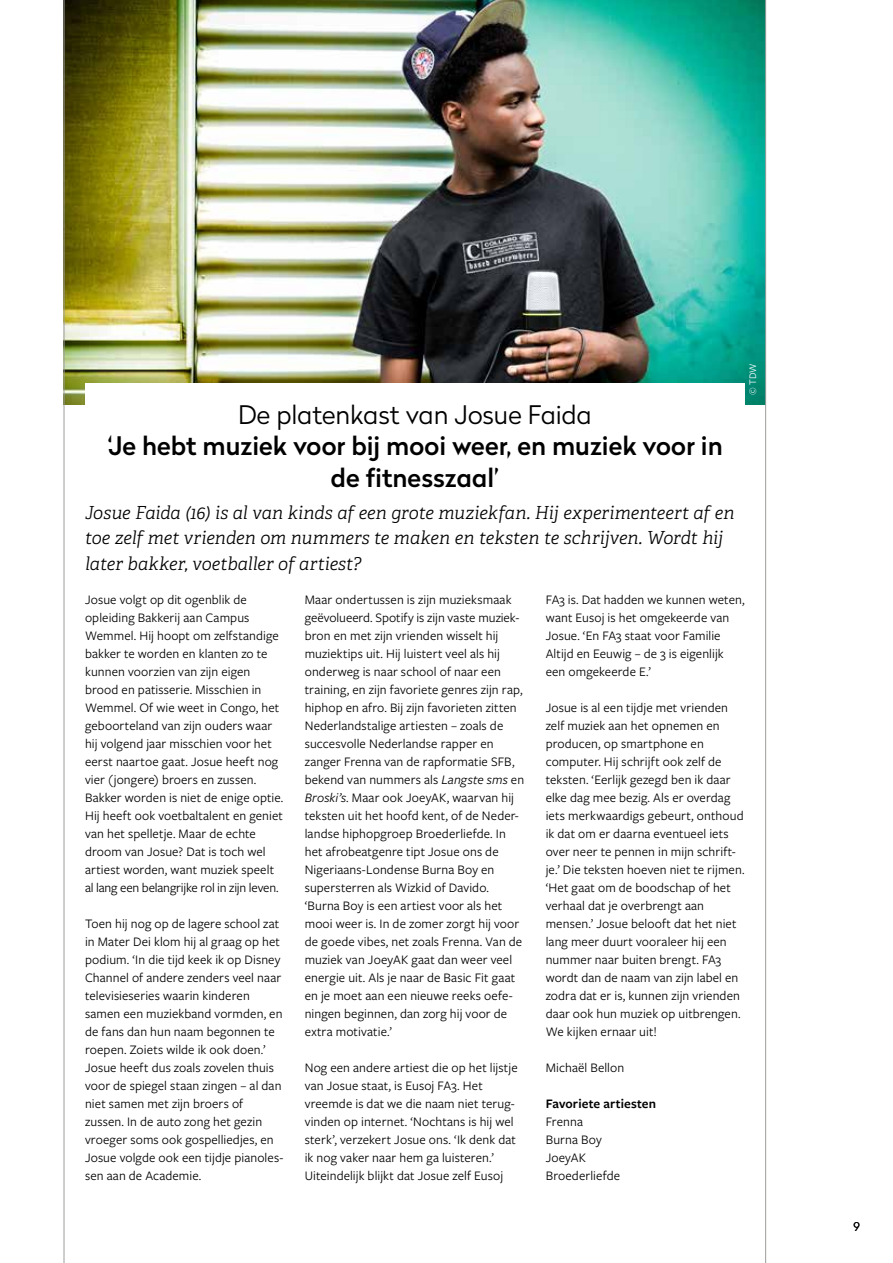
<style>
.page{position:relative;width:893px;height:1263px;background:#fff}
.page>*{position:absolute;margin:0;border:0;box-sizing:border-box;transform-origin:0 0}
.t1{font:500 25.5px/31.5px "Radikal";color:#000;text-align:center}
.t2{font:300 25.5px "Radikal";color:#000}
.t3{font:italic 300 18px/25.5px "Adelle";color:#000}
.t4{font:13.5px/18px "Freight Sans Pro";letter-spacing:.01em;color:#000}
.t5{font:600 13.5px "Freight Sans Pro";letter-spacing:.005em;color:#000}
.t6{font:300 12px "Radikal";color:#000}
.t7{font:10.5px "Freight Sans Pro";color:#fff}
.s1{font-style:italic}
</style>
<div class="page">
<img style="left:65px;top:0;width:700px;height:405px">
<div style="left:85px;top:383px;width:660px;height:136px;background:#fff"></div>
<hr style="left:64px;top:0;width:1px;height:1263px;background:#9d9d9c">
<hr style="left:765px;top:0;width:1px;height:1263px;background:#9d9d9c">
<p class="t7" style="left:746px;top:395px;width:33px;rotate:-90deg">© TDW</p>
<h1 class="t2" style="left:238px;top:397px;width:355px">De platenkast van Josue Faida</h1>
<h1 class="t1" style="left:107px;top:430px;width:617px">‘Je hebt muziek voor bij mooi weer, en muziek voor in de fitnesszaal’</h1>
<h2 class="t3" style="left:85px;top:500px;width:651px">Josue Faida (16) is al van kinds af een grote muziekfan. Hij experimenteert af en toe zelf met vrienden om nummers te maken en teksten te schrijven. Wordt hij later bakker, voetballer of artiest?</h2>
<p class="t4" style="left:305px;top:590px;width:221px">Maar ondertussen is zijn muzieksmaak geëvolueerd. Spotify is zijn vaste muziek&shy;bron en met zijn vrienden wisselt hij muziektips uit. Hij luistert veel als hij onderweg is naar school of naar een training, en zijn favoriete genres zijn rap, hiphop en afro. Bij zijn favorieten zitten Nederlandstalige artiesten – zoals de succesvolle Nederlandse rapper en zanger Frenna van de rapformatie SFB, bekend van nummers als <span class="s1">Langste sms</span> en <span class="s1">Broski’s</span>. Maar ook JoeyAK, waarvan hij teksten uit het hoofd kent, of de Neder&shy;landse hiphopgroep Broederliefde. In het afrobeatgenre tipt Josue ons de Nigeriaans-Londense Burna Boy en supersterren als Wizkid of Davido. ‘Burna Boy is een artiest voor als het mooi weer is. In de zomer zorgt hij voor de goede vibes, net zoals Frenna. Van de muziek van JoeyAK gaat dan weer veel energie uit. Als je naar de Basic Fit gaat en je moet aan een nieuwe reeks oefe&shy;ningen beginnen, dan zorg hij voor de extra motivatie.’</p>
<p class="t4" style="left:305px;top:1058px;width:214px">Nog een andere artiest die op het lijstje van Josue staat, is Eusoj FA3. Het vreemde is dat we die naam niet terug&shy;vinden op internet. ‘Nochtans is hij wel sterk’, verzekert Josue ons. ‘Ik denk dat ik nog vaker naar hem ga luisteren.’ Uiteindelijk blijkt dat Josue zelf Eusoj</p>
<p class="t4" style="left:546px;top:590px;width:200px">FA3 is. Dat hadden we kunnen weten, want Eusoj is het omgekeerde van<br>Josue. ‘En FA3 staat voor Familie<br>Altijd en Eeuwig – de 3 is eigenlijk een omgekeerde E.’</p>
<p class="t4" style="left:546px;top:698px;width:200px">Josue is al een tijdje met vrienden zelf muziek aan het opnemen en producen, op smartphone en computer. Hij schrijft ook zelf de teksten. ‘Eerlijk gezegd ben ik daar elke dag mee bezig. Als er overdag iets merkwaardigs gebeurt, onthoud ik dat om er daarna eventueel iets over neer te pennen in mijn schrift&shy;je.’ Die teksten hoeven niet te rijmen. ‘Het gaat om de boodschap of het verhaal dat je overbrengt aan mensen.’ Josue belooft dat het niet lang meer duurt vooraleer hij een nummer naar buiten brengt. FA3 wordt dan de naam van zijn label en zodra dat er is, kunnen zijn vrienden daar ook hun muziek op uitbrengen.<br>We kijken ernaar uit!</p>
<p class="t4" style="left:546px;top:1058px;width:80px">Michaël Bellon</p>
<p class="t5" style="left:546px;top:1094px;width:112px">Favoriete artiesten</p>
<p class="t4" style="left:546px;top:1112px;width:76px">Frenna<br>Burna Boy<br>JoeyAK<br>Broederliefde</p>
<p class="t4" style="left:85px;top:590px;width:200px">Josue volgt op dit ogenblik de opleiding Bakkerij aan Campus Wemmel. Hij hoopt om zelfstandige bakker te worden en klanten zo te kunnen voorzien van zijn eigen brood en patisserie. Misschien in Wemmel. Of wie weet in Congo, het geboorteland van zijn ouders waar hij volgend jaar misschien voor het eerst naartoe gaat. Josue heeft nog vier (jongere) broers en zussen.<br>Bakker worden is niet de enige optie.<br>Hij heeft ook voetbaltalent en geniet van het spelletje. Maar de echte droom van Josue? Dat is toch wel artiest worden, want muziek speelt al lang een belangrijke rol in zijn leven.</p>
<p class="t4" style="left:85px;top:914px;width:200px">Toen hij nog op de lagere school zat in Mater Dei klom hij al graag op het podium. ‘In die tijd keek ik op Disney Channel of andere zenders veel naar televisieseries waarin kinderen samen een muziekband vormden, en de fans dan hun naam begonnen te roepen. Zoiets wilde ik ook doen.’ Josue heeft dus zoals zovelen thuis voor de spiegel staan zingen – al dan niet samen met zijn broers of zussen. In de auto zong het gezin vroeger soms ook gospelliedjes, en Josue volgde ook een tijdje pianoles&shy;sen aan de Academie.</p>
<p class="t6" style="left:854px;top:1218px;width:8px">9</p>
</div>
